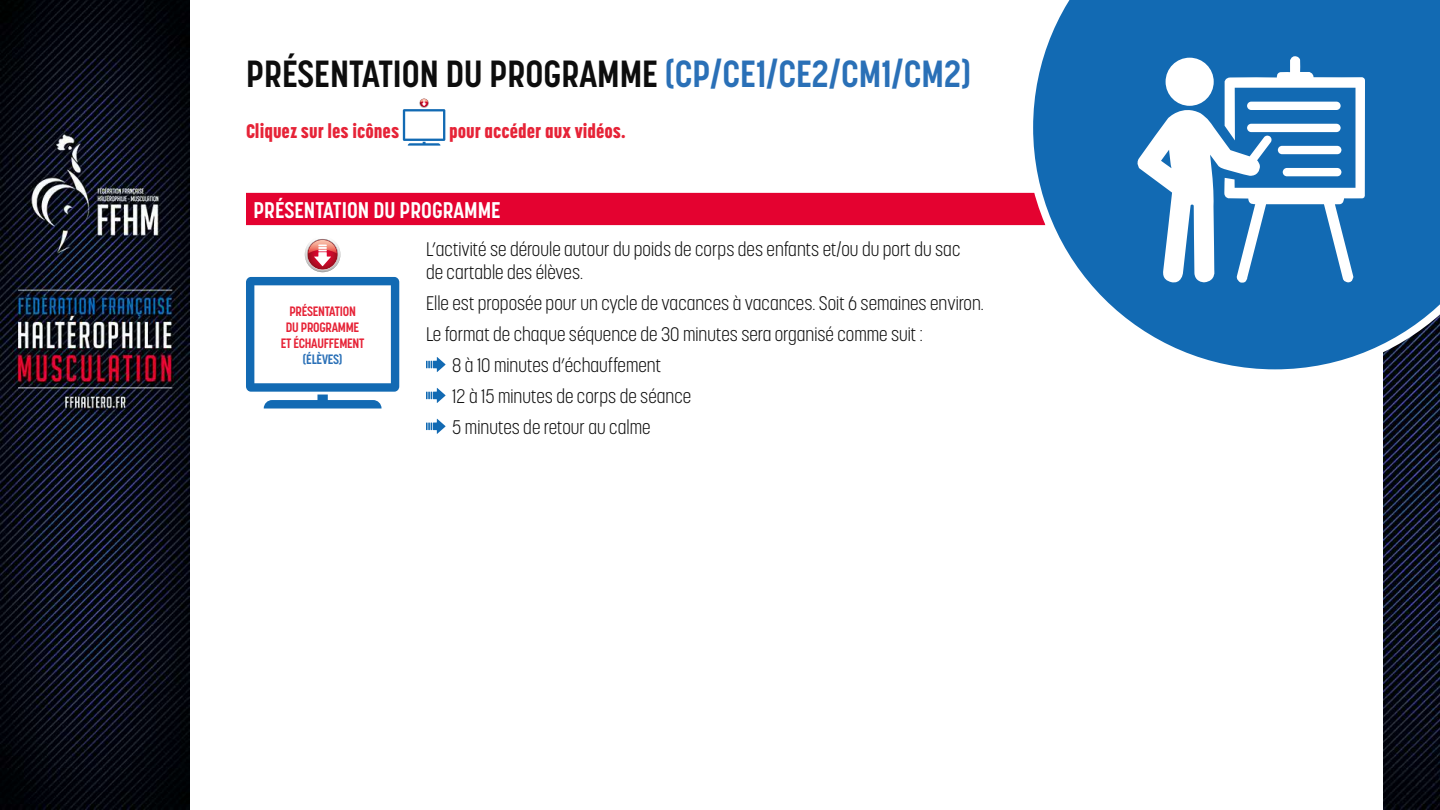
<style>
.page{position:relative;width:1440px;height:810px;background:#fff}
.page>*{position:absolute;margin:0;border:0;box-sizing:border-box;transform-origin:0 0}
.t1{font:700 37.5px "Korolev Condensed";color:#0d0d0d}
.t2{font:700 22.5px "Korolev Condensed";color:#fff}
.t3{font:300 19.5px/23.4px "Korolev Condensed";color:#0d0d0d}
.t4{font:800 19.5px "Korolev Condensed";color:#e62337}
.t5{font:700 13.5px/16.2px "Korolev Condensed";letter-spacing:-.02em;color:#e62337;text-align:center}
.t6{font:700 13.5px "Korolev Condensed";letter-spacing:-.02em;color:#2a70b7}
.s1{color:#2a70b7}
</style>
<div class="page">
<img style="left:0;top:0;width:190px;height:810px">
<img style="left:1384px;top:377px;width:56px;height:433px">
<div style="left:246px;top:193px;width:800px;height:32px;background:#e40230"></div>
<svg style="left:403px;top:98px;width:42px;height:48px"></svg>
<svg style="left:426px;top:357px;width:20px;height:15px"></svg>
<svg style="left:426px;top:388px;width:20px;height:15px"></svg>
<svg style="left:426px;top:419px;width:20px;height:15px"></svg>
<svg style="left:246px;top:239px;width:153px;height:170px"></svg>
<svg style="left:1026px;top:0;width:414px;height:377px"></svg>
<svg style="left:1136px;top:56px;width:229px;height:229px"></svg>
<h1 class="t1" style="left:246px;top:51px;width:727px">PRÉSENTATION DU PROGRAMME <span class="s1">(CP/CE1/CE2/CM1/CM2)</span></h1>
<p class="t4" style="left:246px;top:119px;width:155px">Cliquez sur les icônes</p>
<p class="t4" style="left:449px;top:119px;width:178px">pour accéder aux vidéos.</p>
<p class="t2" style="left:254px;top:196px;width:249px">PRÉSENTATION DU PROGRAMME</p>
<p class="t3" style="left:426px;top:237px;width:536px">L’activité se déroule autour du poids de corps des enfants et/ou du port du sac de cartable des élèves.</p>
<p class="t3" style="left:426px;top:292px;width:559px">Elle est proposée pour un cycle de vacances à vacances. Soit 6 semaines environ.</p>
<p class="t3" style="left:426px;top:323px;width:498px">Le format de chaque séquence de 30 minutes sera organisé comme suit :</p>
<p class="t3" style="left:452px;top:353px;width:210px">8 à 10 minutes d’échauffement</p>
<p class="t3" style="left:452px;top:384px;width:240px">12 à 15 minutes de corps de séance</p>
<p class="t3" style="left:452px;top:415px;width:200px">5 minutes de retour au calme</p>
<p class="t5" style="left:281px;top:303px;width:85px">PRÉSENTATION<br>DU PROGRAMME<br>ET ÉCHAUFFEMENT</p>
<p class="t6" style="left:303px;top:352px;width:41px">(ÉLÈVES)</p>
</div>
